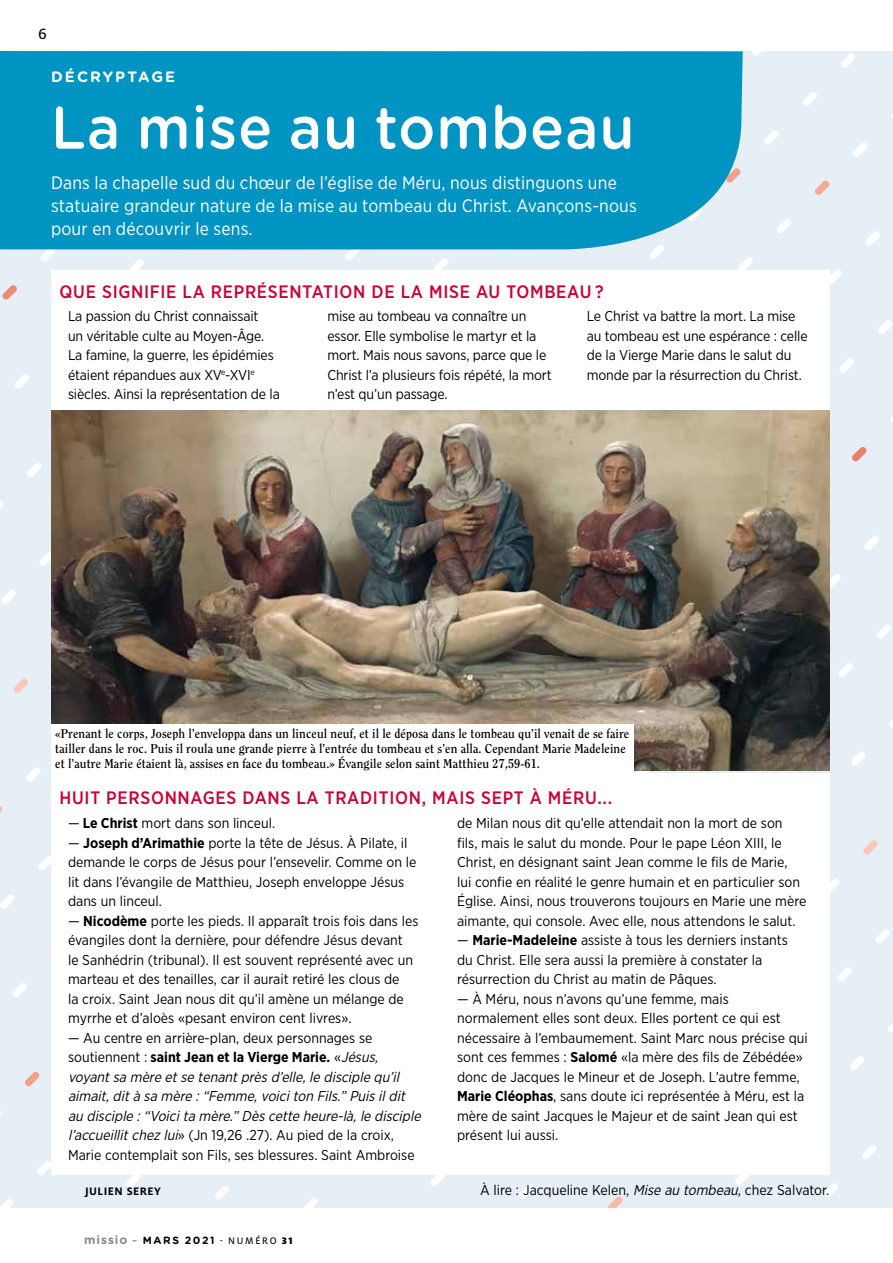
<style>
.page{position:relative;width:893px;height:1263px;background:#fff}
.page>*{position:absolute;margin:0;border:0;box-sizing:border-box;transform-origin:0 0}
.t1{font:500 60px "Gotham Rounded";letter-spacing:.02em;color:#fff;scale:.94 1}
.t2{font:18px/23.2px "Gotham Narrow";letter-spacing:.01em;color:#fff}
.t3{font:500 18px "Gotham Narrow";letter-spacing:.04em;color:#ca0037}
.t4{font:16.5px "Milo OT Text";color:#000}
.t5{font:700 15px "Gotham Rounded";letter-spacing:.14em;color:#fff}
.t6{font:14.25px/19.5px "Gotham Narrow";color:#000}
.t7{font:italic 14.25px/19.5px "Gotham Narrow";color:#000}
.t8{font:700 12.75px/15px "Clearface";letter-spacing:.01em;color:#000;scale:.95 1}
.t9{font:700 12px "Milo OT";letter-spacing:.04em;color:#000}
.t10{font:700 10.5px "Gotham Rounded";letter-spacing:.15em;color:#000}
.s1{font-weight:700}
.s2{font-style:normal}
.s3{font-weight:700;font-style:normal}
.s4{font-style:italic}
.s5{font-size:12px;color:#87888a}
.s6{font-style:italic;color:#87888a}
.s7{font-family:"Milo OT Text";font-weight:400}
.s8{font-family:"Milo OT";font-weight:900}
</style>
<div class="page">
<div style="left:0;top:51px;width:893px;height:1157px;background:#e6eef6"></div>
<div style="left:0;top:250px;width:260px;height:407px;background:#e6eef6"></div>
<div style="left:51px;top:270px;width:778px;height:151px;background:#fff"></div>
<div style="left:51px;top:773px;width:778px;height:402px;background:#fff"></div>
<img style="left:51px;top:410px;width:778px;height:360px">
<div style="left:51px;top:724px;width:583px;height:51px;background:#fff"></div>
<div style="left:0;top:51px;width:743px;height:199px;background:#0094c2"></div>
<p class="t4" style="left:38px;top:24px;width:10px">6</p>
<p class="t5" style="left:51px;top:65px;width:126px">DÉCRYPTAGE</p>
<h1 class="t1" style="left:51px;top:85px;width:622px">La mise au tombeau</h1>
<p class="t2" style="left:51px;top:171px;width:587px">Dans la chapelle sud du chœur de l’église de Méru, nous distinguons une statuaire grandeur nature de la mise au tombeau du Christ. Avançons-nous pour en découvrir le sens.</p>
<p class="t3" style="left:60px;top:280px;width:546px">QUE SIGNIFIE LA REPRÉSENTATION DE LA MISE AU TOMBEAU ?</p>
<p class="t6" style="left:68px;top:306px;width:213px">La passion du Christ connaissait<br>un véritable culte au Moyen-Âge.<br>La famine, la guerre, les épidémies étaient répandues aux XV<sup>e</sup>-XVI<sup>e </sup>siècles. Ainsi la représentation de la</p>
<p class="t6" style="left:327px;top:306px;width:226px">mise au tombeau va connaître un essor. Elle symbolise le martyr et la mort. Mais nous savons, parce que le Christ l’a plusieurs fois répété, la mort n’est qu’un passage.</p>
<p class="t6" style="left:587px;top:306px;width:222px">Le Christ va battre la mort. La mise au tombeau est une espérance : celle de la Vierge Marie dans le salut du monde par la résurrection du Christ.</p>
<p class="t8" style="left:55px;top:726px;width:606px">«Prenant le corps, Joseph l’enveloppa dans un linceul neuf, et il le déposa dans le tombeau qu’il venait de se faire tailler dans le roc. Puis il roula une grande pierre à l’entrée du tombeau et s’en alla. Cependant Marie Madeleine et l’autre Marie étaient là, assises en face du tombeau.» Évangile selon saint Matthieu 27,59-61.</p>
<p class="t3" style="left:60px;top:786px;width:554px">HUIT PERSONNAGES DANS LA TRADITION, MAIS SEPT À MÉRU...</p>
<p class="t6" style="left:68px;top:813px;width:209px">— <span class="s1">Le Christ</span> mort dans son linceul.</p>
<p class="t6" style="left:68px;top:832px;width:350px">— <span class="s1">Joseph d’Arimathie</span> porte la tête de Jésus. À Pilate, il demande le corps de Jésus pour l’ensevelir. Comme on le lit dans l’évangile de Matthieu, Joseph enveloppe Jésus dans un linceul.</p>
<p class="t6" style="left:68px;top:910px;width:352px">— <span class="s1">Nicodème</span> porte les pieds. Il apparaît trois fois dans les évangiles dont la dernière, pour défendre Jésus devant<br>le Sanhédrin (tribunal). Il est souvent représenté avec un marteau et des tenailles, car il aurait retiré les clous de<br>la croix. Saint Jean nous dit qu’il amène un mélange de myrrhe et d’aloès «pesant environ cent livres».</p>
<p class="t7" style="left:68px;top:1027px;width:358px"><span class="s2">— Au centre en arrière-plan, deux personnages se soutiennent :</span> <span class="s3">saint Jean et la Vierge Marie.</span> <span class="s2">«</span>Jésus, voyantsa mère etse tenantprèsd’elle,le disciple qu’il aimait,dità sa mère :“Femme,voiciton Fils.”Puisildit au disciple :“Voicita mère.”Dèscette heure-là,le disciple l’accueillitchezlui<span class="s2">» (Jn 19,26 .27). Au pied de la croix, Marie contemplait son Fils, ses blessures. Saint Ambroise</span></p>
<p class="t6" style="left:457px;top:813px;width:351px">de Milan nous dit qu’elle attendait non la mort de son fils, mais le salut du monde. Pour le pape Léon XIII, le Christ, en désignant saint Jean comme le fils de Marie,<br>lui confie en réalité le genre humain et en particulier son Église. Ainsi, nous trouverons toujours en Marie une mère aimante, qui console. Avec elle, nous attendons le salut.</p>
<p class="t6" style="left:457px;top:930px;width:332px">— <span class="s1">Marie-Madeleine</span> assiste à tous les derniers instants du Christ. Elle sera aussi la première à constater la résurrection du Christ au matin de Pâques.</p>
<p class="t6" style="left:457px;top:988px;width:352px">— À Méru, nous n’avons qu’une femme, mais normalement elles sont deux. Elles portent ce qui est nécessaire à l’embaumement. Saint Marc nous précise qui sont ces femmes : <span class="s1">Salomé</span> «la mère des fils de Zébédée» donc de Jacques le Mineur et de Joseph. L’autre femme, <span class="s1">Marie Cléophas</span>, sans doute ici représentée à Méru, est la mère de saint Jacques le Majeur et de saint Jean qui est présent lui aussi.</p>
<p class="t9" style="left:85px;top:1184px;width:77px">JULIEN SEREY</p>
<p class="t6" style="left:480px;top:1179px;width:351px">À lire : Jacqueline Kelen, <span class="s4">Mise au tombeau,</span>chez Salvator.</p>
<p class="t10" style="left:84px;top:1232px;width:210px"><span class="s5">missio</span> <span class="s6">~</span> Mars 2021 <span class="s7">- NUMÉRO</span> <span class="s8">31</span></p>
</div>
